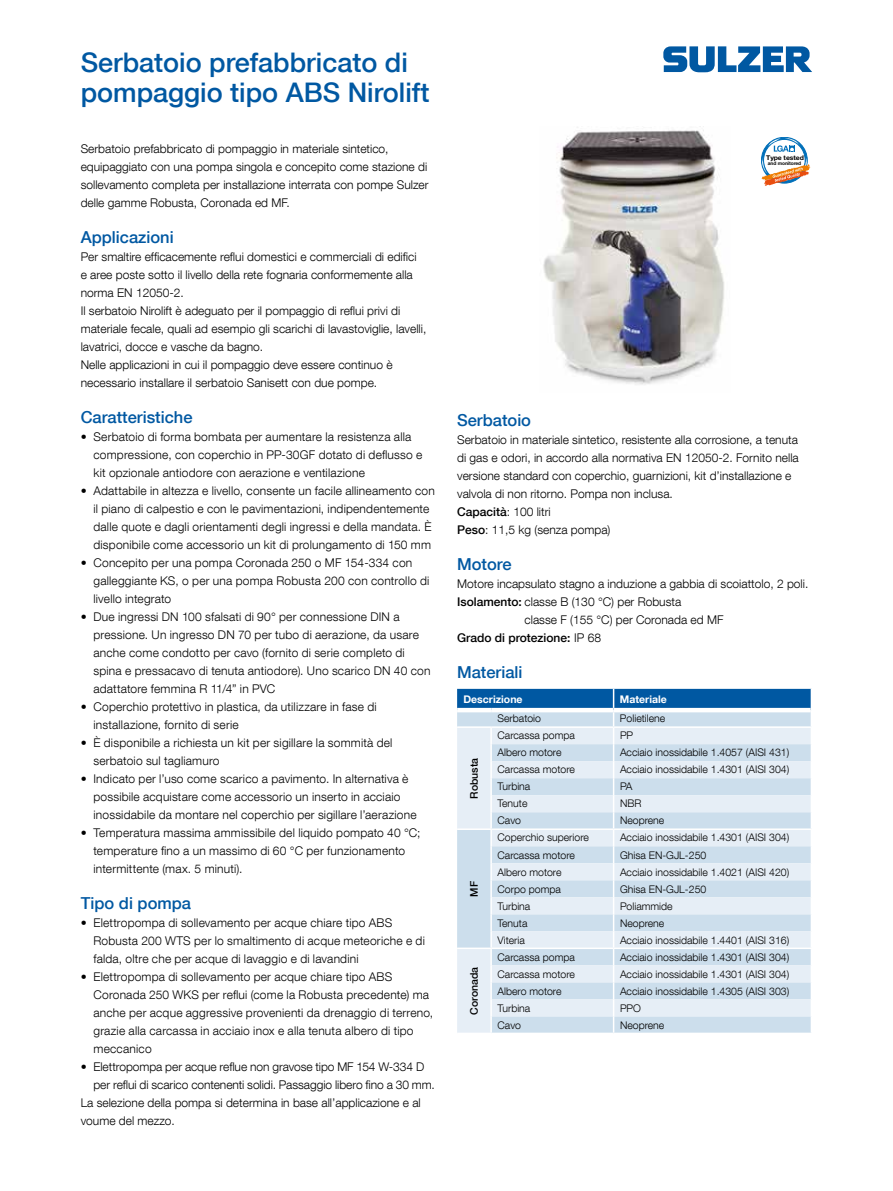
<style>
.page{position:relative;width:893px;height:1191px;background:#fff}
.page>*{position:absolute;margin:0;border:0;box-sizing:border-box;transform-origin:0 0}
.t1{font:500 27px/30px "Helvetica Neue LT Com";color:#0058a2}
.t2{font:500 16.5px "Helvetica Neue LT Com";color:#0058a2}
.t3{font:300 12px/18px "Helvetica Neue LT Com";letter-spacing:.005em;color:#000}
.t4{font:500 12px "Helvetica Neue LT Com";color:#000}
.t5{font:300 10.5px "Helvetica Neue LT Com";color:#000}
.t6{font:700 10.5px "Helvetica Neue LT Com";color:#fff}
.t7{font:500 10.5px "Helvetica Neue LT Com";color:#000}
.t8{font:700 6.45px "Helvetica Neue LT Com";letter-spacing:-.01em;color:#000;scale:1.05 1}
.t9{font:700 4.95px "Helvetica Neue LT Com";letter-spacing:-.01em;color:#000}
.s1{font-weight:500}
.s2{font-weight:300}
</style>
<div class="page">
<svg style="left:663px;top:46px;width:149px;height:26px"></svg>
<img style="left:543px;top:126px;width:181px;height:259px">
<svg style="left:761px;top:137px;width:49px;height:49px"></svg>
<svg style="left:457px;top:689px;width:354px;height:343px;background:#cfdfed"></svg>
<h1 class="t1" style="left:81px;top:47px;width:350px">Serbatoio prefabbricato di pompaggio tipo ABS Nirolift</h1>
<p class="t3" style="left:81px;top:139px;width:349px">Serbatoio prefabbricato di pompaggio in materiale sintetico, equipaggiato con una pompa singola e concepito come stazione di sollevamento completa per installazione interrata con pompe Sulzer delle gamme Robusta, Coronada ed MF.</p>
<h2 class="t2" style="left:81px;top:227px;width:94px">Applicazioni</h2>
<p class="t3" style="left:81px;top:247px;width:347px">Per smaltire efficacemente reflui domestici e commerciali di edifici<br>e aree poste sotto il livello della rete fognaria conformemente alla norma EN 12050-2.<br>Il serbatoio Nirolift è adeguato per il pompaggio di reflui privi di materiale fecale, quali ad esempio gli scarichi di lavastoviglie, lavelli, lavatrici, docce e vasche da bagno.<br>Nelle applicazioni in cui il pompaggio deve essere continuo è necessario installare il serbatoio Sanisett con due pompe.</p>
<h2 class="t2" style="left:81px;top:407px;width:113px">Caratteristiche</h2>
<p class="t3" style="left:93px;top:427px;width:330px;text-indent:-13px">• Serbatoio di forma bombata per aumentare la resistenza alla compressione, con coperchio in PP-30GF dotato di deflusso e kit opzionale antiodore con aerazione e ventilazione</p>
<p class="t3" style="left:93px;top:481px;width:343px;text-indent:-13px">• Adattabile in altezza e livello, consente un facile allineamento con il piano di calpestio e con le pavimentazioni, indipendentemente dalle quote e dagli orientamenti degli ingressi e della mandata. È disponibile come accessorio un kit di prolungamento di 150 mm</p>
<p class="t3" style="left:93px;top:553px;width:337px;text-indent:-13px">• Concepito per una pompa Coronada 250 o MF 154-334 con galleggiante KS, o per una pompa Robusta 200 con controllo di livello integrato</p>
<p class="t3" style="left:93px;top:607px;width:339px;text-indent:-13px">• Due ingressi DN 100 sfalsati di 90° per connessione DIN a pressione. Un ingresso DN 70 per tubo di aerazione, da usare anche come condotto per cavo (fornito di serie completo di spina e pressacavo di tenuta antiodore). Uno scarico DN 40 con adattatore femmina R 11/4” in PVC</p>
<p class="t3" style="left:93px;top:697px;width:285px;text-indent:-13px">• Coperchio protettivo in plastica, da utilizzare in fase di installazione, fornito di serie</p>
<p class="t3" style="left:93px;top:733px;width:301px;text-indent:-13px">• È disponibile a richiesta un kit per sigillare la sommità del serbatoio sul tagliamuro</p>
<p class="t3" style="left:93px;top:769px;width:325px;text-indent:-13px">• Indicato per l’uso come scarico a pavimento. In alternativa è possibile acquistare come accessorio un inserto in acciaio inossidabile da montare nel coperchio per sigillare l’aerazione</p>
<p class="t3" style="left:93px;top:823px;width:328px;text-indent:-13px">• Temperatura massima ammissibile del liquido pompato 40 °C; temperature fino a un massimo di 60 °C per funzionamento intermittente (max. 5 minuti).</p>
<h2 class="t2" style="left:81px;top:893px;width:112px">Tipo di pompa</h2>
<p class="t3" style="left:93px;top:913px;width:333px;text-indent:-13px">• Elettropompa di sollevamento per acque chiare tipo ABS<br>Robusta 200 WTS per lo smaltimento di acque meteoriche e di falda, oltre che per acque di lavaggio e di lavandini</p>
<p class="t3" style="left:93px;top:967px;width:341px;text-indent:-13px">• Elettropompa di sollevamento per acque chiare tipo ABS Coronada 250 WKS per reflui (come la Robusta precedente) ma anche per acque aggressive provenienti da drenaggio di terreno, grazie alla carcassa in acciaio inox e alla tenuta albero di tipo meccanico</p>
<p class="t3" style="left:81px;top:1057px;width:345px">• Elettropompa per acque reflue non gravose tipo MF 154 W-334 D</p>
<p class="t3" style="left:93px;top:1075px;width:343px">per reflui di scarico contenenti solidi. Passaggio libero fino a 30 mm.</p>
<p class="t3" style="left:81px;top:1093px;width:342px">La selezione della pompa si determina in base all’applicazione e al</p>
<p class="t3" style="left:81px;top:1111px;width:96px">voume del mezzo.</p>
<p class="t8" style="left:766px;top:153px;width:37px">Type tested</p>
<p class="t9" style="left:768px;top:160px;width:35px">and monitored</p>
<h2 class="t2" style="left:457px;top:410px;width:75px">Serbatoio</h2>
<p class="t3" style="left:457px;top:430px;width:343px">Serbatoio in materiale sintetico, resistente alla corrosione, a tenuta di gas e odori, in accordo alla normativa EN 12050-2. Fornito nella versione standard con coperchio, guarnizioni, kit d’installazione e valvola di non ritorno. Pompa non inclusa.<br><span class="s1">Capacità</span>: 100 litri<br><span class="s1">Peso</span>: 11,5 kg (senza pompa)</p>
<h2 class="t2" style="left:457px;top:554px;width:56px">Motore</h2>
<p class="t3" style="left:457px;top:574px;width:353px">Motore incapsulato stagno a induzione a gabbia di scoiattolo, 2 poli.</p>
<p class="t3" style="left:457px;top:592px;width:226px"><span class="s1">Isolamento:</span> classe B (130 °C) per Robusta</p>
<p class="t3" style="left:525px;top:610px;width:200px">classe F (155 °C) per Coronada ed MF</p>
<p class="t4" style="left:457px;top:630px;width:145px">Grado di protezione: <span class="s2">IP 68</span></p>
<h2 class="t2" style="left:457px;top:662px;width:67px">Materiali</h2>
<p class="t6" style="left:463px;top:693px;width:61px">Descrizione</p>
<p class="t6" style="left:620px;top:693px;width:48px">Materiale</p>
<p class="t5" style="left:497px;top:712px;width:45px">Serbatoio</p>
<p class="t5" style="left:620px;top:712px;width:47px">Polietilene</p>
<p class="t7" style="left:468px;top:798px;width:42px;rotate:-90deg">Robusta</p>
<p class="t5" style="left:497px;top:729px;width:79px">Carcassa pompa</p>
<p class="t5" style="left:620px;top:729px;width:15px">PP</p>
<p class="t5" style="left:497px;top:746px;width:66px">Albero motore</p>
<p class="t5" style="left:620px;top:746px;width:171px">Acciaio inossidabile 1.4057 (AISI 431)</p>
<p class="t5" style="left:497px;top:763px;width:79px">Carcassa motore</p>
<p class="t5" style="left:620px;top:763px;width:171px">Acciaio inossidabile 1.4301 (AISI 304)</p>
<p class="t5" style="left:497px;top:780px;width:34px">Turbina</p>
<p class="t5" style="left:620px;top:780px;width:14px">PA</p>
<p class="t5" style="left:497px;top:797px;width:31px">Tenute</p>
<p class="t5" style="left:620px;top:797px;width:23px">NBR</p>
<p class="t5" style="left:497px;top:814px;width:25px">Cavo</p>
<p class="t5" style="left:620px;top:814px;width:46px">Neoprene</p>
<p class="t7" style="left:468px;top:896px;width:17px;rotate:-90deg">MF</p>
<p class="t7" style="left:468px;top:1014px;width:49px;rotate:-90deg">Coronada</p>
<p class="t5" style="left:497px;top:831px;width:93px">Coperchio superiore</p>
<p class="t5" style="left:620px;top:831px;width:171px">Acciaio inossidabile 1.4301 (AISI 304)</p>
<p class="t5" style="left:497px;top:848px;width:79px">Carcassa motore</p>
<p class="t5" style="left:620px;top:848px;width:88px">Ghisa EN-GJL-250</p>
<p class="t5" style="left:497px;top:865px;width:66px">Albero motore</p>
<p class="t5" style="left:620px;top:865px;width:171px">Acciaio inossidabile 1.4021 (AISI 420)</p>
<p class="t5" style="left:497px;top:882px;width:65px">Corpo pompa</p>
<p class="t5" style="left:620px;top:882px;width:88px">Ghisa EN-GJL-250</p>
<p class="t5" style="left:497px;top:899px;width:34px">Turbina</p>
<p class="t5" style="left:620px;top:899px;width:54px">Poliammide</p>
<p class="t5" style="left:497px;top:916px;width:31px">Tenuta</p>
<p class="t5" style="left:620px;top:916px;width:46px">Neoprene</p>
<p class="t5" style="left:497px;top:933px;width:29px">Viteria</p>
<p class="t5" style="left:620px;top:933px;width:171px">Acciaio inossidabile 1.4401 (AISI 316)</p>
<p class="t5" style="left:497px;top:950px;width:79px">Carcassa pompa</p>
<p class="t5" style="left:620px;top:950px;width:171px">Acciaio inossidabile 1.4301 (AISI 304)</p>
<p class="t5" style="left:497px;top:967px;width:79px">Carcassa motore</p>
<p class="t5" style="left:620px;top:967px;width:171px">Acciaio inossidabile 1.4301 (AISI 304)</p>
<p class="t5" style="left:497px;top:984px;width:66px">Albero motore</p>
<p class="t5" style="left:620px;top:984px;width:171px">Acciaio inossidabile 1.4305 (AISI 303)</p>
<p class="t5" style="left:497px;top:1001px;width:34px">Turbina</p>
<p class="t5" style="left:620px;top:1001px;width:23px">PPO</p>
<p class="t5" style="left:497px;top:1018px;width:25px">Cavo</p>
<p class="t5" style="left:620px;top:1018px;width:46px">Neoprene</p>
</div>
